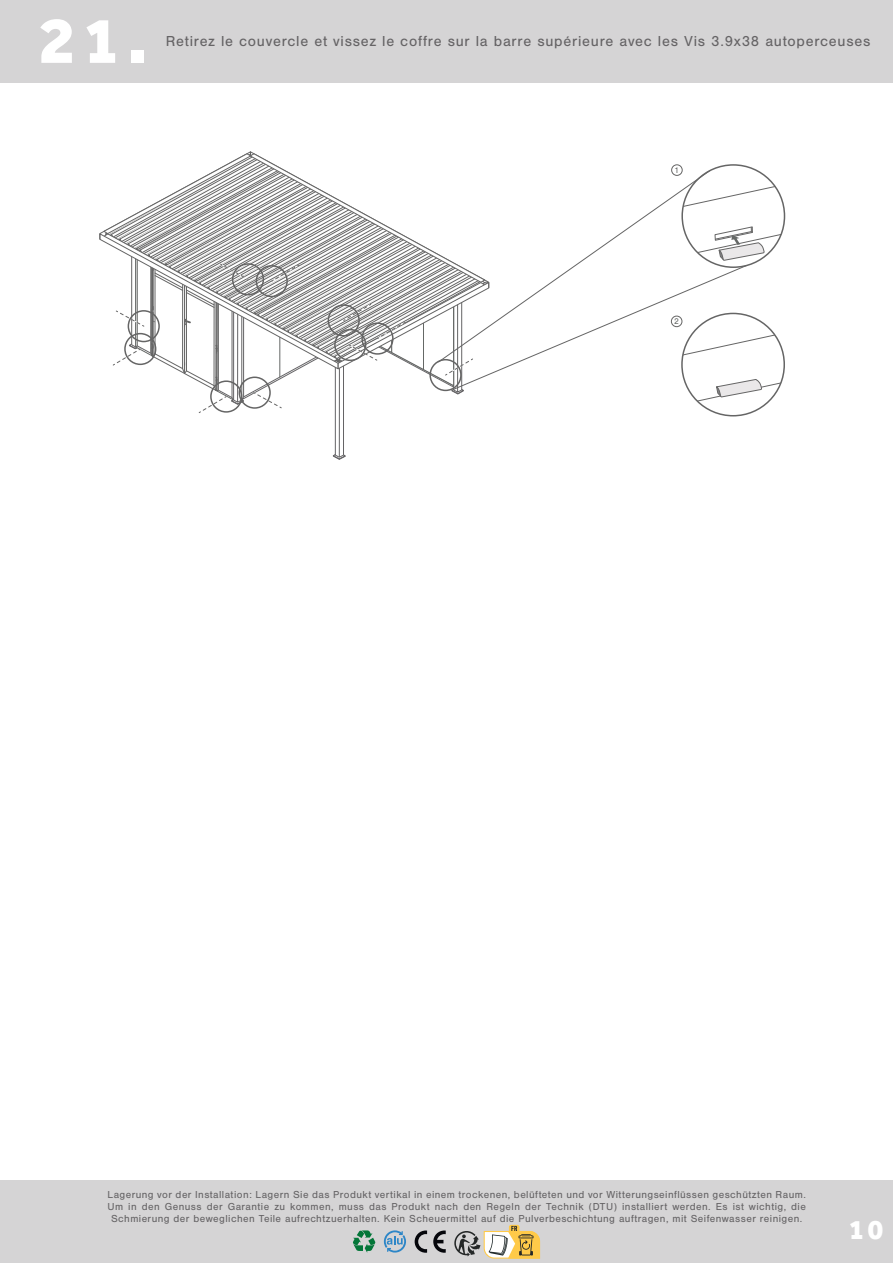
<style>
.page{position:relative;width:893px;height:1263px;background:#fff}
.page>*{position:absolute;margin:0;border:0;box-sizing:border-box;transform-origin:0 0}
.t1{font:800 67.5px "Effra";color:#fff}
.t2{font:800 28.5px "Effra";color:#fff}
.t3{font:15px "Nimbus San";letter-spacing:.05em;color:#656365}
.t4{font:10.5px/12px "Nimbus San";letter-spacing:.04em;color:#656365;text-align:center}
.t5{font:8.55px "Nimbus San";color:#656866}
</style>
<div class="page">
<div style="left:0;top:1181px;width:893px;height:82px;background:#d5d4d5"></div>
<svg style="left:353px;top:1230px;width:23px;height:23px"></svg>
<svg style="left:415px;top:1230px;width:12px;height:23px"></svg>
<svg style="left:433px;top:1230px;width:13px;height:23px"></svg>
<svg style="left:384px;top:1230px;width:22px;height:22px"></svg>
<svg style="left:454px;top:1225px;width:86px;height:33px"></svg>
<div style="left:0;top:0;width:893px;height:82px;background:#d5d4d5"></div>
<svg style="left:99px;top:151px;width:683px;height:309px"></svg>
<h1 class="t1" style="left:38px;top:0;width:110px">21.</h1>
<h3 class="t3" style="left:166px;top:33px;width:706px">Retirez le couvercle et vissez le coffre sur la barre supérieure avec les Vis 3.9x38 autoperceuses</h3>
<p class="t5" style="left:674px;top:165px;width:6px">1</p>
<p class="t5" style="left:674px;top:317px;width:6px">2</p>
<p class="t4" style="left:108px;top:1189px;width:700px">Lagerung vor der Installation: Lagern Sie das Produkt vertikal in einem trockenen, belüfteten und vor Witterungseinflüssen geschützten Raum.<br>Um in den Genuss der Garantie zu kommen, muss das Produkt nach den Regeln der Technik (DTU) installiert werden. Es ist wichtig, die<br>Schmierung der beweglichen Teile aufrechtzuerhalten. Kein Scheuermittel auf die Pulverbeschichtung auftragen, mit Seifenwasser reinigen.</p>
<h2 class="t2" style="left:849px;top:1213px;width:36px">10</h2>
</div>
